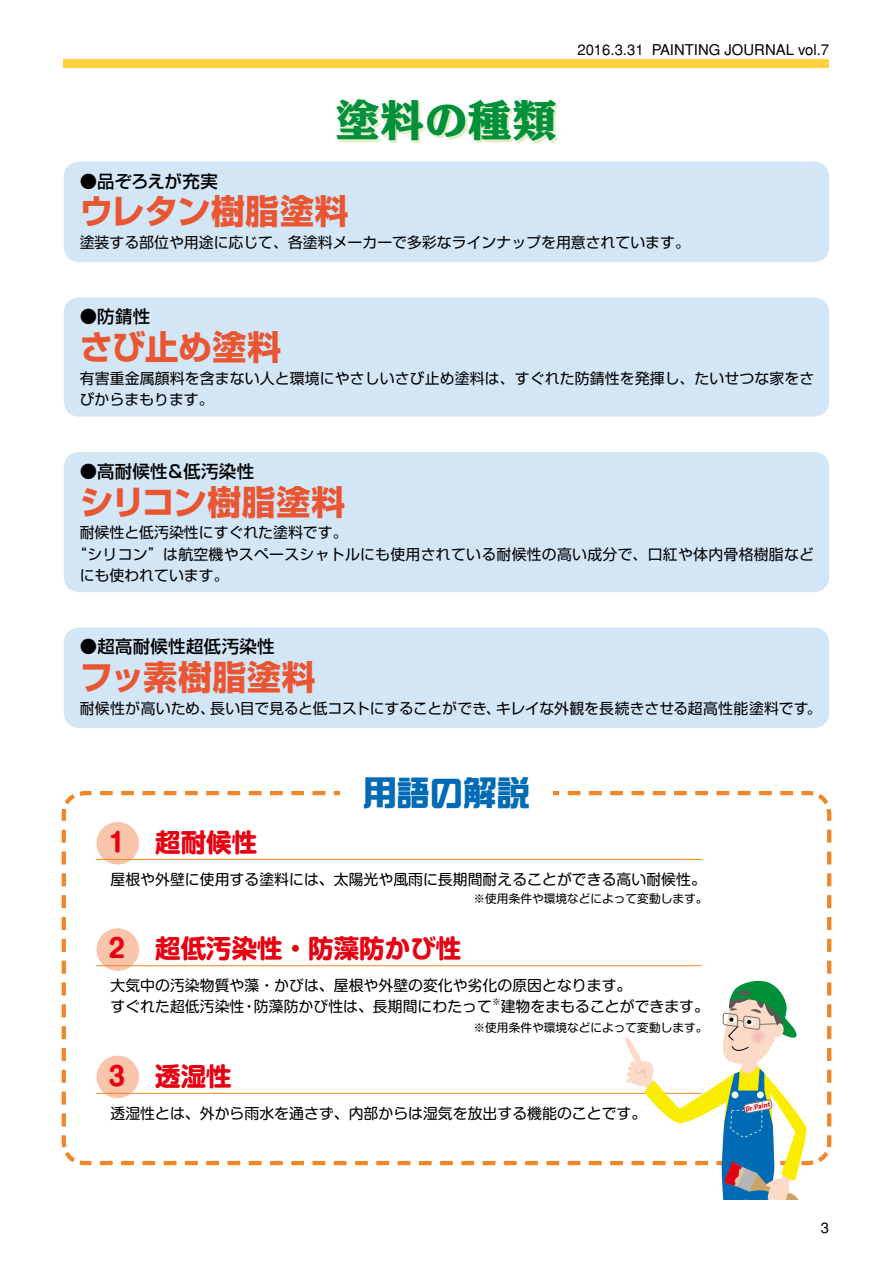
<style>
.page{position:relative;width:893px;height:1263px;background:#fff}
.page>*{position:absolute;margin:0;border:0;box-sizing:border-box;transform-origin:0 0}
.t1{font:44.7px "Ro NOW Std MU";letter-spacing:-.01em;color:#00903a}
.t2{font:34.05px "DF So Gei Std W9";letter-spacing:-.015em;color:#006bb5}
.t3{font:700 33.9px "Shin Go Pro";letter-spacing:.01em;color:#ea5532}
.t4{font:700 25.5px "Shin M Go Pro";color:#e60012}
.t5{font:500 17.4px "Shin Go Pro";letter-spacing:.02em;color:#000}
.t6{font:500 17.4px "Shin Go Pro";letter-spacing:-.01em;color:#000}
.t7{font:14.85px/21.3px "Shin Go Pro";letter-spacing:.01em;color:#000}
.t8{font:14.85px/21.3px "Shin M Go Pro";color:#000}
.t9{font:14.85px "Shin Go Pro";letter-spacing:-.01em;color:#000}
.t10{font:14.85px "Helvetica";color:#000}
.t11{font:11.7px "Shin M Go Pro";color:#000}
.t12{font:8.7px "Shin M Go Pro";color:#000}
.t13{font:8.25px "DF Kaku Pop Std W7";color:#e60012}
</style>
<div class="page">
<div style="left:64px;top:60px;width:765px;height:8px;background:#fdd23e"></div>
<div style="left:64px;top:297px;width:765px;height:120px;background:#d3e6f6;border-radius:15px"></div>
<div style="left:64px;top:452px;width:765px;height:140px;background:#d3e6f6;border-radius:15px"></div>
<div style="left:64px;top:627px;width:765px;height:101px;background:#d3e6f6;border-radius:15px"></div>
<div style="left:339px;top:101px;width:219px;height:42px;background:#d7e7af;opacity:.75"></div>
<div style="left:64px;top:162px;width:765px;height:100px;background:#d3e6f6;border-radius:15px"></div>
<svg style="left:61px;top:791px;width:771px;height:375px"></svg>
<div style="left:340px;top:775px;width:213px;height:35px;background:#fff"></div>
<div style="left:97px;top:822px;width:42px;height:42px;background:#f8c5ab;border-radius:50%"></div>
<div style="left:97px;top:928px;width:42px;height:43px;background:#f8c5ab;border-radius:50%"></div>
<hr style="left:96px;top:859px;width:606px;height:1px;background:#f08626">
<hr style="left:96px;top:965px;width:606px;height:1px;background:#f08626">
<hr style="left:96px;top:1093px;width:606px;height:1px;background:#f08626">
<svg style="left:100px;top:825px;width:732px;height:374px"></svg>
<h1 class="t1" style="left:335px;top:89px;width:223px">塗料の種類</h1>
<p class="t10" style="left:577px;top:41px;width:253px">2016.3.31 PAINTING JOURNAL vol.7</p>
<p class="t6" style="left:80px;top:167px;width:140px">●品ぞろえが充実</p>
<h3 class="t3" style="left:80px;top:185px;width:270px">ウレタン樹脂塗料</h3>
<p class="t7" style="left:80px;top:230px;width:612px">塗装する部位や用途に応じて、各塗料メーカーで多彩なラインナップを用意されています。</p>
<p class="t5" style="left:80px;top:303px;width:72px">●防錆性</p>
<h3 class="t3" style="left:80px;top:320px;width:203px">さび止め塗料</h3>
<p class="t7" style="left:80px;top:366px;width:736px">有害重金属顔料を含まない人と環境にやさしいさび止め塗料は、すぐれた防錆性を発揮し、たいせつな家をさびからまもります。</p>
<p class="t5" style="left:80px;top:457px;width:176px">●高耐候性＆低汚染性</p>
<h3 class="t3" style="left:80px;top:475px;width:267px">シリコン樹脂塗料</h3>
<p class="t7" style="left:80px;top:520px;width:269px">耐候性と低汚染性にすぐれた塗料です。</p>
<p class="t7" style="left:72px;top:542px;width:743px">“シリコン”は航空機やスペースシャトルにも使用されている耐候性の高い成分で、口紅や体内骨格樹脂など</p>
<p class="t7" style="left:80px;top:563px;width:150px">にも使われています。</p>
<p class="t5" style="left:80px;top:632px;width:196px">●超高耐候性超低汚染性</p>
<h3 class="t3" style="left:80px;top:650px;width:238px">フッ素樹脂塗料</h3>
<p class="t9" style="left:80px;top:696px;width:743px">耐候性が高いため、長い目で見ると低コストにすることができ、キレイな外観を長続きさせる超高性能塗料です。</p>
<h2 class="t2" style="left:362px;top:774px;width:170px">用語の解説</h2>
<h3 class="t4" style="left:104px;top:821px;width:155px">１ 超耐候性</h3>
<p class="t8" style="left:96px;top:867px;width:612px">　屋根や外壁に使用する塗料には、太陽光や風雨に長期間耐えることができる高い耐候性。</p>
<p class="t11" style="left:474px;top:889px;width:235px">※使用条件や環境などによって変動します。</p>
<h3 class="t4" style="left:104px;top:927px;width:359px">２　超低汚染性・防藻防かび性</h3>
<p class="t8" style="left:96px;top:973px;width:537px">　大気中の汚染物質や藻・かびは、屋根や外壁の変化や劣化の原因となります。　すぐれた超低汚染性・防藻防かび性は、長期間にわたって</p>
<p class="t12" style="left:492px;top:995px;width:10px">※</p>
<p class="t8" style="left:501px;top:994px;width:210px">建物をまもることができます。</p>
<p class="t11" style="left:474px;top:1018px;width:235px">※使用条件や環境などによって変動します。</p>
<h3 class="t4" style="left:104px;top:1055px;width:129px">３　透湿性</h3>
<p class="t8" style="left:96px;top:1101px;width:552px">　透湿性とは、外から雨水を通さず、内部からは湿気を放出する機能のことです。</p>
<p class="t13" style="left:744px;top:1104px;width:27px;rotate:-11deg">Dr.Paint</p>
<p class="t10" style="left:821px;top:1219px;width:10px">3</p>
</div>
